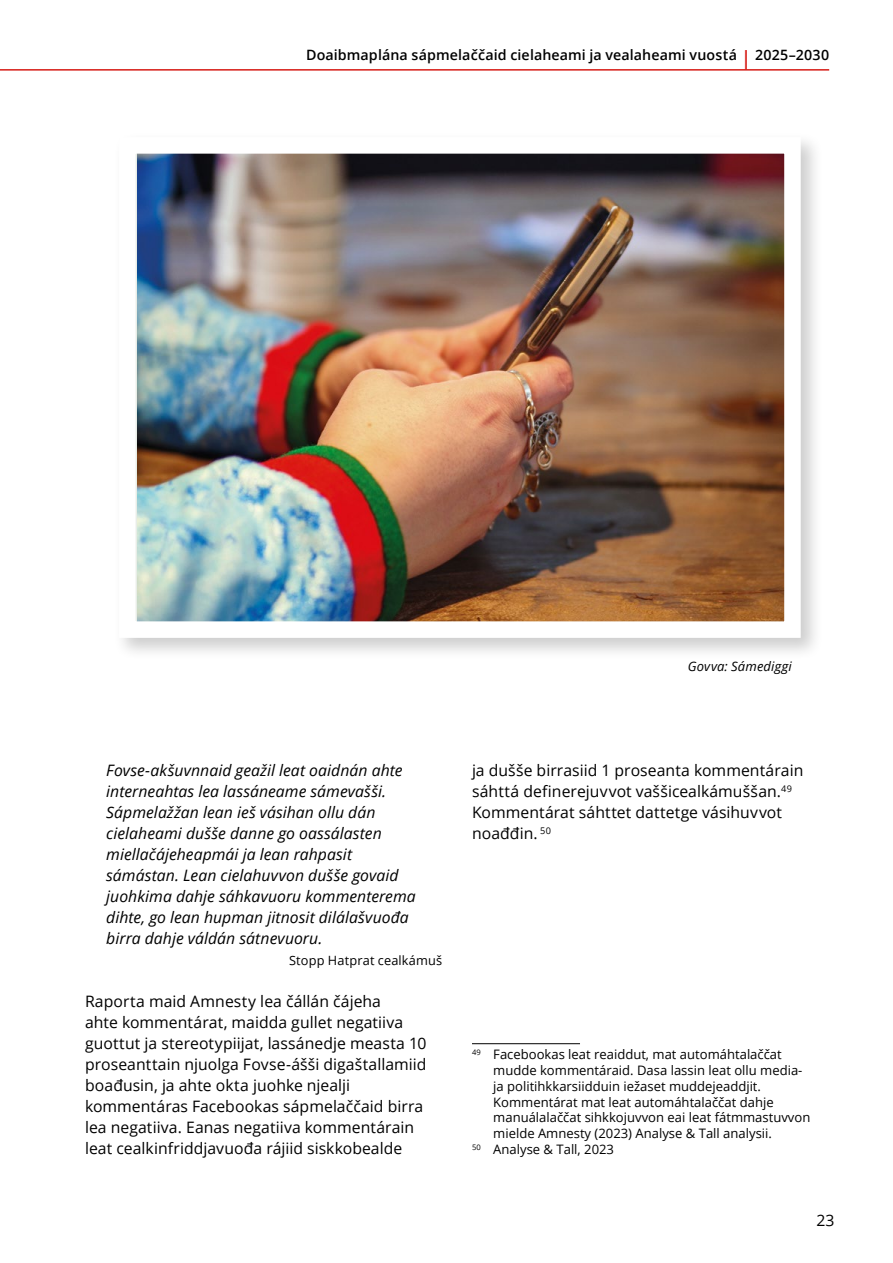
<style>
.page{position:relative;width:893px;height:1263px;background:#fff}
.page>*{position:absolute;margin:0;border:0;box-sizing:border-box;transform-origin:0 0}
.t1{font:15.75px/21px "Open Sans";letter-spacing:.005em;color:#000}
.blokksit{font:italic 15.75px/21px "Open Sans";color:#000}
.t2{font:600 14.25px "Open Sans";letter-spacing:.005em;color:#000}
.Fotnotetekst{font:13.05px/15.8px "Open Sans";color:#000}
.t3{font:italic 13.05px "Open Sans";letter-spacing:.01em;color:#000}
.Kilde{font:12.75px "Open Sans";letter-spacing:.01em;color:#000}
.s1{font-size:19.5px;color:#d61b16}
</style>
<div class="page">
<hr style="left:472px;top:1043px;width:108px;height:1px;background:#000">
<div style="left:114px;top:132px;width:709px;height:529px;background:#000;opacity:.2"></div>
<img style="left:114px;top:132px;width:695px;height:514px">
<hr style="left:0;top:69px;width:829px;height:2px;background:#d61b16">
<p class="t2" style="left:306px;top:46px;width:525px">Doaibmaplána sápmelaččaid cielaheami ja vealaheami vuostá <span class="s1">|</span> 2025–2030</p>
<p class="t3" style="left:688px;top:657px;width:106px">Govva: Sámediggi</p>
<p class="blokksit" style="left:106px;top:759px;width:311px">Fovse-akšuvnnaid geažil leat oaidnán ahte interneahtas lea lassáneame sámevašši.<br>Sápmelažžan lean ieš vásihan ollu dán cielaheami dušše danne go oassálasten miellačájeheapmái ja lean rahpasit sámástan. Lean cielahuvvon dušše govaid juohkima dahje sáhkavuoru kommenterema dihte, go lean hupman jitnosit dilálašvuođa birra dahje váldán sátnevuoru.</p>
<p class="Kilde" style="left:289px;top:951px;width:155px">Stopp Hatprat cealkámuš</p>
<p class="t1" style="left:85px;top:990px;width:343px">Raporta maid Amnesty lea čállán čájeha<br>ahte kommentárat, maidda gullet negatiiva guottut ja stereotypiijat, lassánedje measta 10 proseanttain njuolga Fovse-ášši digaštallamiid boađusin, ja ahte okta juohke njealji kommentáras Facebookas sápmelaččaid birra lea negatiiva. Eanas negatiiva kommentárain leat cealkinfriddjavuođa rájiid siskkobealde</p>
<p class="t1" style="left:472px;top:759px;width:333px">ja dušše birrasiid 1 proseanta kommentárain sáhttá definerejuvvot vaššicealkámuššan.<sup>49<br></sup>Kommentárat sáhttet dattetge vásihuvvot noađđin. <sup>50</sup></p>
<p class="Fotnotetekst" style="left:493px;top:1046px;width:319px;text-indent:-21px"><sup>49</sup> Facebookas leat reaiddut, mat automáhtalaččat mudde kommentáraid. Dasa lassin leat ollu media&shy;ja politihkkarsiidduin iežaset muddejeaddjit.<br>Kommentárat mat leat automáhtalaččat dahje manuálalaččat sihkkojuvvon eai leat fátmmastuvvon mielde Amnesty (2023) Analyse &amp; Tall analysii.</p>
<p class="Fotnotetekst" style="left:472px;top:1141px;width:144px"><sup>50</sup> Analyse &amp; Tall, 2023</p>
<p class="t1" style="left:816px;top:1209px;width:20px">23</p>
</div>
